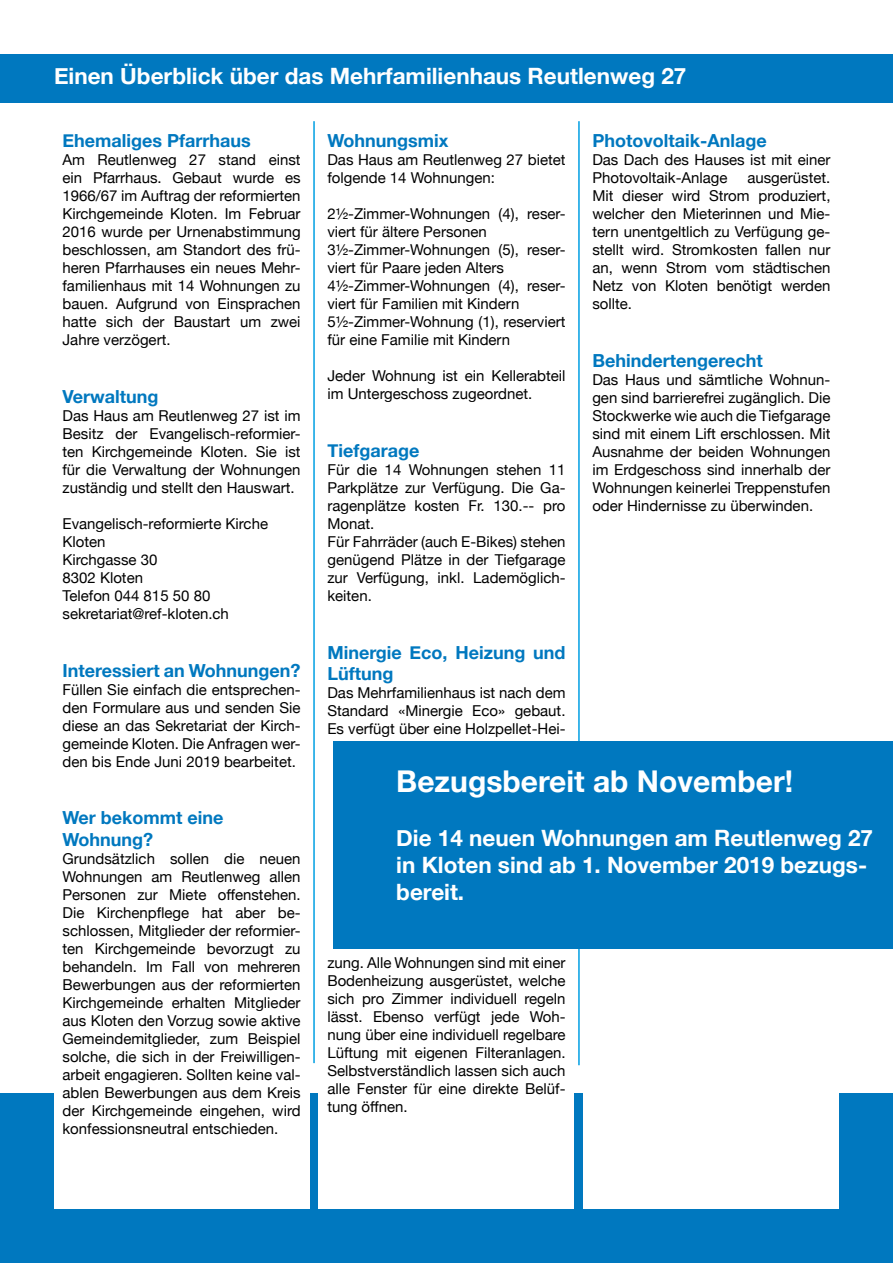
<style>
.page{position:relative;width:893px;height:1263px;background:#fff}
.page>*{position:absolute;margin:0;border:0;box-sizing:border-box;transform-origin:0 0}
.t1{font:700 30px "Helvetica Neue";color:#fff}
.t2{font:700 22.5px/27px "Helvetica Neue";color:#fff}
.t3{font:700 18px/21.6px "Helvetica Neue";color:#0078bf}
.t4{font:15px/18px "Helvetica Neue";color:#000;text-align:justify}
</style>
<div class="page">
<div style="left:0;top:1094px;width:893px;height:169px;background:#0078bf"></div>
<div style="left:54px;top:121px;width:255px;height:1088px;background:#fff"></div>
<div style="left:319px;top:121px;width:255px;height:1088px;background:#fff"></div>
<div style="left:584px;top:121px;width:255px;height:1088px;background:#fff"></div>
<div style="left:0;top:54px;width:893px;height:48px;background:#0078bf"></div>
<hr style="left:313px;top:121px;width:2px;height:942px;background:#009fe3">
<hr style="left:578px;top:121px;width:2px;height:944px;background:#009fe3">
<div style="left:334px;top:741px;width:559px;height:207px;background:#0078bf"></div>
<h2 class="t2" style="left:54px;top:64px;width:634px">Einen Überblick über das Mehrfamilienhaus Reutlenweg 27</h2>
<p class="t3" style="left:63px;top:130px;width:190px">Ehemaliges Pfarrhaus</p>
<p class="t4" style="left:63px;top:152px;width:240px">Am Reutlenweg 27 stand einst ein Pfarrhaus. Gebaut wurde es 1966/67 im Auftrag der reformierten Kirchgemeinde Kloten. Im Februar 2016 wurde per Urnenabstimmung beschlossen, am Standort des frü&shy;heren Pfarrhauses ein neues Mehr&shy;familienhaus mit 14 Wohnungen zu bauen. Aufgrund von Einsprachen hatte sich der Baustart um zwei Jahre verzögert.</p>
<p class="t3" style="left:63px;top:386px;width:97px">Verwaltung</p>
<p class="t4" style="left:63px;top:407px;width:240px">Das Haus am Reutlenweg 27 ist im Besitz der Evangelisch-reformier&shy;ten Kirchgemeinde Kloten. Sie ist für die Verwaltung der Wohnungen zuständig und stellt den Hauswart.</p>
<p class="t4" style="left:63px;top:515px;width:207px;text-align:left">Evangelisch-reformierte Kirche<br>Kloten<br>Kirchgasse 30<br>8302 Kloten<br>Telefon 044 815 50 80 sekretariat@ref-kloten.ch</p>
<p class="t3" style="left:63px;top:660px;width:240px">Interessiert an Wohnungen?</p>
<p class="t4" style="left:63px;top:681px;width:240px">Füllen Sie einfach die entsprechen&shy;den Formulare aus und senden Sie diese an das Sekretariat der Kirch&shy;gemeinde Kloten. Die Anfragen wer&shy;den bis Ende Juni 2019 bearbeitet.</p>
<p class="t3" style="left:63px;top:807px;width:162px">Wer bekommt eine<br>Wohnung?</p>
<p class="t4" style="left:63px;top:850px;width:240px">Grundsätzlich sollen die neuen Wohnungen am Reutlenweg allen Personen zur Miete offenstehen.<br>Die Kirchenpflege hat aber be&shy;schlossen, Mitglieder der reformier&shy;ten Kirchgemeinde bevorzugt zu behandeln. Im Fall von mehreren Bewerbungen aus der reformierten Kirchgemeinde erhalten Mitglieder aus Kloten den Vorzug sowie aktive Gemeindemitglieder, zum Beispiel solche, die sich in der Freiwilligen&shy;arbeit engagieren. Sollten keine val&shy;ablen Bewerbungen aus dem Kreis der Kirchgemeinde eingehen, wird konfessionsneutral entschieden.</p>
<p class="t3" style="left:327px;top:130px;width:122px">Wohnungsmix</p>
<p class="t4" style="left:327px;top:152px;width:240px">Das Haus am Reutlenweg 27 bietet folgende 14 Wohnungen:</p>
<p class="t4" style="left:327px;top:206px;width:240px;text-align:left">2½-Zimmer-Wohnungen (4), reser&shy;viert für ältere Personen<br>3½-Zimmer-Wohnungen (5), reser&shy;viert für Paare jeden Alters<br>4½-Zimmer-Wohnungen (4), reser&shy;viert für Familien mit Kindern<br>5½-Zimmer-Wohnung (1), reserviert für eine Familie mit Kindern</p>
<p class="t4" style="left:327px;top:368px;width:240px">Jeder Wohnung ist ein Kellerabteil im Untergeschoss zugeordnet.</p>
<p class="t3" style="left:327px;top:440px;width:93px">Tiefgarage</p>
<p class="t4" style="left:327px;top:461px;width:240px;text-align:left">Für die 14 Wohnungen stehen 11<br>Parkplätze zur Verfügung. Die Ga&shy;ragenplätze kosten Fr. 130.-- pro<br>Monat.<br>Für Fahrräder (auch E-Bikes) stehen genügend Plätze in der Tiefgarage zur Verfügung, inkl. Lademöglich&shy;keiten.</p>
<p class="t3" style="left:327px;top:642px;width:240px">Minergie Eco, Heizung und<br>Lüftung</p>
<p class="t4" style="left:327px;top:685px;width:240px">Das Mehrfamilienhaus ist nach dem Standard «Minergie Eco» gebaut.<br>Es verfügt über eine Holzpellet-Hei-</p>
<p class="t3" style="left:592px;top:130px;width:176px">Photovoltaik-Anlage</p>
<p class="t4" style="left:592px;top:152px;width:240px">Das Dach des Hauses ist mit einer<br>Photovoltaik-Anlage</p>
<p class="t4" style="left:592px;top:170px;width:240px;text-indent:155px">ausgerüstet.<br>Mit dieser wird Strom produziert, welcher den Mieterinnen und Mie&shy;tern unentgeltlich zu Verfügung ge&shy;stellt wird. Stromkosten fallen nur an, wenn Strom vom städtischen Netz von Kloten benötigt werden sollte.</p>
<p class="t3" style="left:592px;top:350px;width:172px">Behindertengerecht</p>
<p class="t4" style="left:592px;top:371px;width:240px">Das Haus und sämtliche Wohnun&shy;gen sind barrierefrei zugänglich. Die Stockwerke wie auch die Tiefgarage sind mit einem Lift erschlossen. Mit Ausnahme der beiden Wohnungen im Erdgeschoss sind innerhalb der Wohnungen keinerlei Treppenstufen oder Hindernisse zu überwinden.</p>
<h1 class="t1" style="left:396px;top:757px;width:398px">Bezugsbereit ab November!</h1>
<h2 class="t2" style="left:396px;top:825px;width:478px">Die 14 neuen Wohnungen am Reutlenweg 27 in Kloten sind ab 1. November 2019 bezugs&shy;bereit.</h2>
<p class="t4" style="left:327px;top:955px;width:240px">zung. Alle Wohnungen sind mit einer Bodenheizung ausgerüstet, welche sich pro Zimmer individuell regeln lässt. Ebenso verfügt jede Woh&shy;nung über eine individuell regelbare Lüftung mit eigenen Filteranlagen.<br>Selbstverständlich lassen sich auch alle Fenster für eine direkte Belüf&shy;tung öffnen.</p>
</div>
